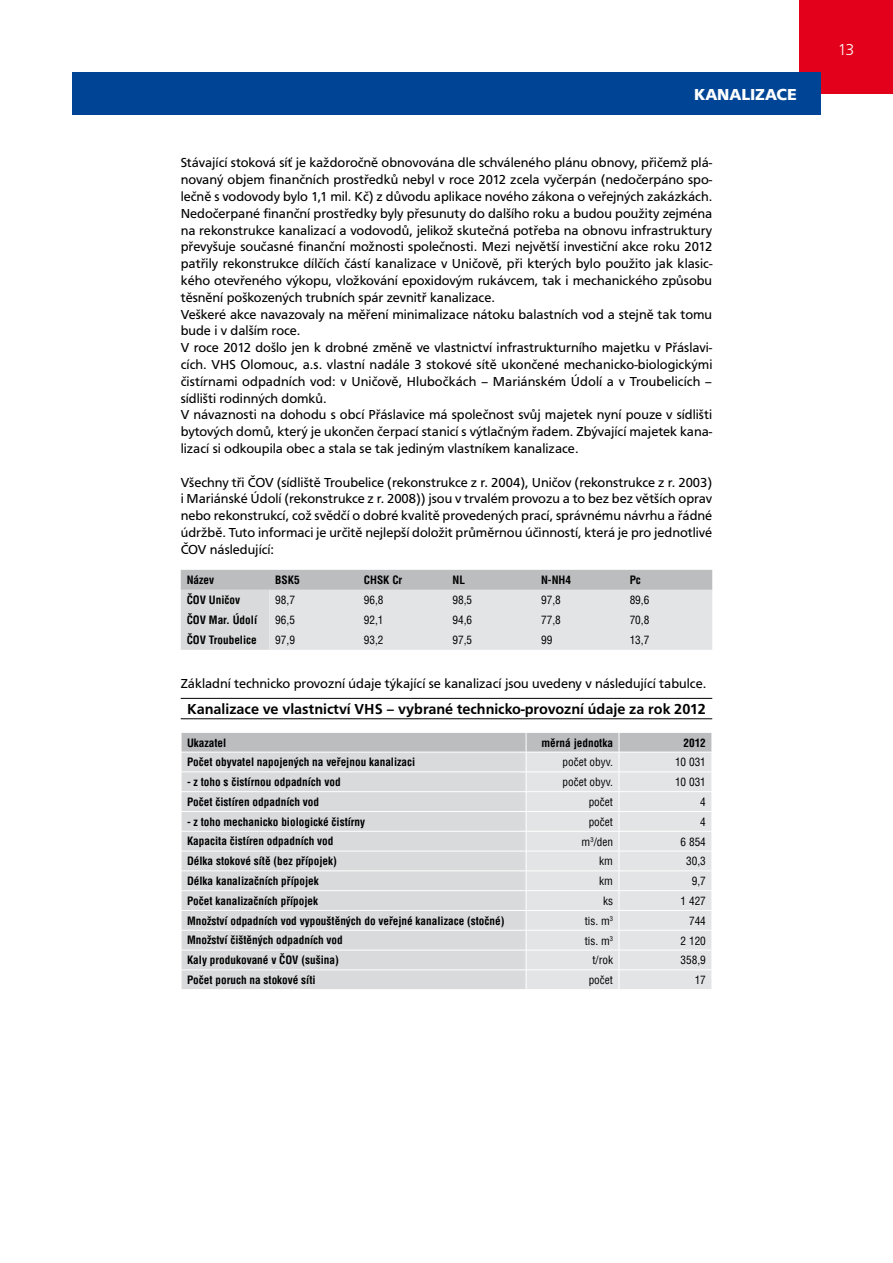
<style>
.page{position:relative;width:893px;height:1263px;background:#fff}
.page>*{position:absolute;margin:0;border:0;box-sizing:border-box;transform-origin:0 0}
.t1{font:700 16.5px "Frutus TEE";letter-spacing:-.005em;color:#fff}
.t2{font:16.5px "Frutus TEE Ligh";color:#fff}
.t3{font:500 15px "Frutus TEE";color:#000}
.t4{font:13.5px/16.8px "Frutus TEE";color:#000}
.t5{font:700 11.25px "Switzerland Condensed";color:#000}
.t6{font:11.25px "Switzerland Condensed";color:#000}
</style>
<div class="page">
<div style="left:799px;top:0;width:94px;height:94px;background:#e2001a"></div>
<hr style="left:181px;top:698px;width:531px;height:1px;background:#000">
<hr style="left:181px;top:718px;width:531px;height:1px;background:#000">
<svg style="left:181px;top:733px;width:531px;height:256px;background:#dcdcdd"></svg>
<svg style="left:181px;top:570px;width:531px;height:80px;background:#d8d9da"></svg>
<div style="left:72px;top:72px;width:749px;height:43px;background:#004595"></div>
<p class="t1" style="left:694px;top:85px;width:104px">KANALIZACE</p>
<p class="t4" style="left:181px;top:155px;width:533px">Stávající stoková síť je každoročně obnovována dle schváleného plánu obnovy, přičemž plá&shy;novaný objem finančních prostředků nebyl v roce 2012 zcela vyčerpán (nedočerpáno spo&shy;lečně s vodovody bylo 1,1 mil. Kč) z důvodu aplikace nového zákona o veřejných zakázkách.<br>Nedočerpané finanční prostředky byly přesunuty do dalšího roku a budou použity zejména na rekonstrukce kanalizací a vodovodů, jelikož skutečná potřeba na obnovu infrastruktury převyšuje současné finanční možnosti společnosti. Mezi největší investiční akce roku 2012 patřily rekonstrukce dílčích částí kanalizace v Uničově, při kterých bylo použito jak klasic&shy;kého otevřeného výkopu, vložkování epoxidovým rukávcem, tak i mechanického způsobu těsnění poškozených trubních spár zevnitř kanalizace.<br>Veškeré akce navazovaly na měření minimalizace nátoku balastních vod a stejně tak tomu bude i v dalším roce.<br>V roce 2012 došlo jen k drobné změně ve vlastnictví infrastrukturního majetku v Přáslavi&shy;cích. VHS Olomouc, a.s. vlastní nadále 3 stokové sítě ukončené mechanicko-biologickými čistírnami odpadních vod: v Uničově, Hlubočkách – Mariánském Údolí a v Troubelicích – sídlišti rodinných domků.<br>V návaznosti na dohodu s obcí Přáslavice má společnost svůj majetek nyní pouze v sídlišti bytových domů, který je ukončen čerpací stanicí s výtlačným řadem. Zbývající majetek kana&shy;lizací si odkoupila obec a stala se tak jediným vlastníkem kanalizace.</p>
<p class="t4" style="left:181px;top:474px;width:533px;text-align:justify">Všechny tři ČOV (sídliště Troubelice (rekonstrukce z r. 2004), Uničov (rekonstrukce z r. 2003) i Mariánské Údolí (rekonstrukce z r. 2008)) jsou v trvalém provozu a to bez bez větších oprav nebo rekonstrukcí, což svědčí o dobré kvalitě provedených prací, správnému návrhu a řádné údržbě. Tuto informaci je určitě nejlepší doložit průměrnou účinností, která je pro jednotlivé ČOV následující:</p>
<p class="t5" style="left:187px;top:573px;width:29px">Název</p>
<p class="t5" style="left:275px;top:573px;width:26px">BSK5</p>
<p class="t5" style="left:364px;top:573px;width:40px">CHSK Cr</p>
<p class="t5" style="left:452px;top:573px;width:14px">NL</p>
<p class="t5" style="left:541px;top:573px;width:31px">N-NH4</p>
<p class="t5" style="left:630px;top:573px;width:13px">Pc</p>
<p class="t5" style="left:187px;top:593px;width:55px">ČOV Uničov</p>
<p class="t6" style="left:275px;top:593px;width:21px">98,7</p>
<p class="t6" style="left:364px;top:593px;width:21px">96,8</p>
<p class="t6" style="left:452px;top:593px;width:21px">98,5</p>
<p class="t6" style="left:541px;top:593px;width:21px">97,8</p>
<p class="t6" style="left:630px;top:593px;width:21px">89,6</p>
<p class="t5" style="left:187px;top:613px;width:72px">ČOV Mar. Údolí</p>
<p class="t6" style="left:275px;top:613px;width:21px">96,5</p>
<p class="t6" style="left:364px;top:613px;width:21px">92,1</p>
<p class="t6" style="left:452px;top:613px;width:21px">94,6</p>
<p class="t6" style="left:541px;top:613px;width:21px">77,8</p>
<p class="t6" style="left:630px;top:613px;width:21px">70,8</p>
<p class="t5" style="left:187px;top:633px;width:72px">ČOV Troubelice</p>
<p class="t6" style="left:275px;top:633px;width:21px">97,9</p>
<p class="t6" style="left:364px;top:633px;width:21px">93,2</p>
<p class="t6" style="left:452px;top:633px;width:21px">97,5</p>
<p class="t6" style="left:541px;top:633px;width:13px">99</p>
<p class="t6" style="left:630px;top:633px;width:21px">13,7</p>
<p class="t4" style="left:181px;top:675px;width:527px">Základní technicko provozní údaje týkající se kanalizací jsou uvedeny v následující tabulce.</p>
<p class="t3" style="left:187px;top:700px;width:520px">Kanalizace ve vlastnictví VHS – vybrané technicko-provozní údaje za rok 2012</p>
<p class="t5" style="left:187px;top:736px;width:41px">Ukazatel</p>
<p class="t5" style="left:541px;top:736px;width:73px">měrná jednotka</p>
<p class="t5" style="left:683px;top:736px;width:24px">2012</p>
<p class="t5" style="left:187px;top:755px;width:230px">Počet obyvatel napojených na veřejnou kanalizaci</p>
<p class="t6" style="left:562px;top:756px;width:52px">počet obyv.</p>
<p class="t6" style="left:675px;top:756px;width:32px">10 031</p>
<p class="t5" style="left:187px;top:775px;width:155px">- z toho s čistírnou odpadních vod</p>
<p class="t6" style="left:562px;top:775px;width:52px">počet obyv.</p>
<p class="t6" style="left:675px;top:775px;width:32px">10 031</p>
<p class="t5" style="left:187px;top:795px;width:134px">Počet čistíren odpadních vod</p>
<p class="t6" style="left:589px;top:795px;width:26px">počet</p>
<p class="t6" style="left:700px;top:795px;width:7px">4</p>
<p class="t5" style="left:187px;top:815px;width:180px">- z toho mechanicko biologické čistírny</p>
<p class="t6" style="left:589px;top:815px;width:26px">počet</p>
<p class="t6" style="left:700px;top:815px;width:7px">4</p>
<p class="t5" style="left:187px;top:835px;width:148px">Kapacita čistíren odpadních vod</p>
<p class="t6" style="left:582px;top:835px;width:33px">m<sup>3</sup>/den</p>
<p class="t6" style="left:681px;top:835px;width:27px">6 854</p>
<p class="t5" style="left:187px;top:854px;width:151px">Délka stokové sítě (bez přípojek)</p>
<p class="t6" style="left:599px;top:855px;width:15px">km</p>
<p class="t6" style="left:686px;top:855px;width:21px">30,3</p>
<p class="t5" style="left:187px;top:874px;width:133px">Délka kanalizačních přípojek</p>
<p class="t6" style="left:599px;top:874px;width:15px">km</p>
<p class="t6" style="left:692px;top:874px;width:16px">9,7</p>
<p class="t5" style="left:187px;top:894px;width:133px">Počet kanalizačních přípojek</p>
<p class="t6" style="left:603px;top:894px;width:11px">ks</p>
<p class="t6" style="left:681px;top:894px;width:27px">1 427</p>
<p class="t5" style="left:187px;top:914px;width:319px">Množství odpadních vod vypouštěných do veřejné kanalizace (stočné)</p>
<p class="t6" style="left:585px;top:914px;width:30px">tis. m<sup>3</sup></p>
<p class="t6" style="left:689px;top:914px;width:18px">744</p>
<p class="t5" style="left:187px;top:934px;width:157px">Množství čištěných odpadních vod</p>
<p class="t6" style="left:585px;top:934px;width:30px">tis. m<sup>3</sup></p>
<p class="t6" style="left:681px;top:934px;width:27px">2 120</p>
<p class="t5" style="left:187px;top:953px;width:153px">Kaly produkované v ČOV (sušina)</p>
<p class="t6" style="left:592px;top:954px;width:22px">t/rok</p>
<p class="t6" style="left:681px;top:954px;width:27px">358,9</p>
<p class="t5" style="left:187px;top:973px;width:130px">Počet poruch na stokové síti</p>
<p class="t6" style="left:589px;top:973px;width:26px">počet</p>
<p class="t6" style="left:695px;top:973px;width:13px">17</p>
<p class="t2" style="left:838px;top:41px;width:18px">13</p>
</div>
